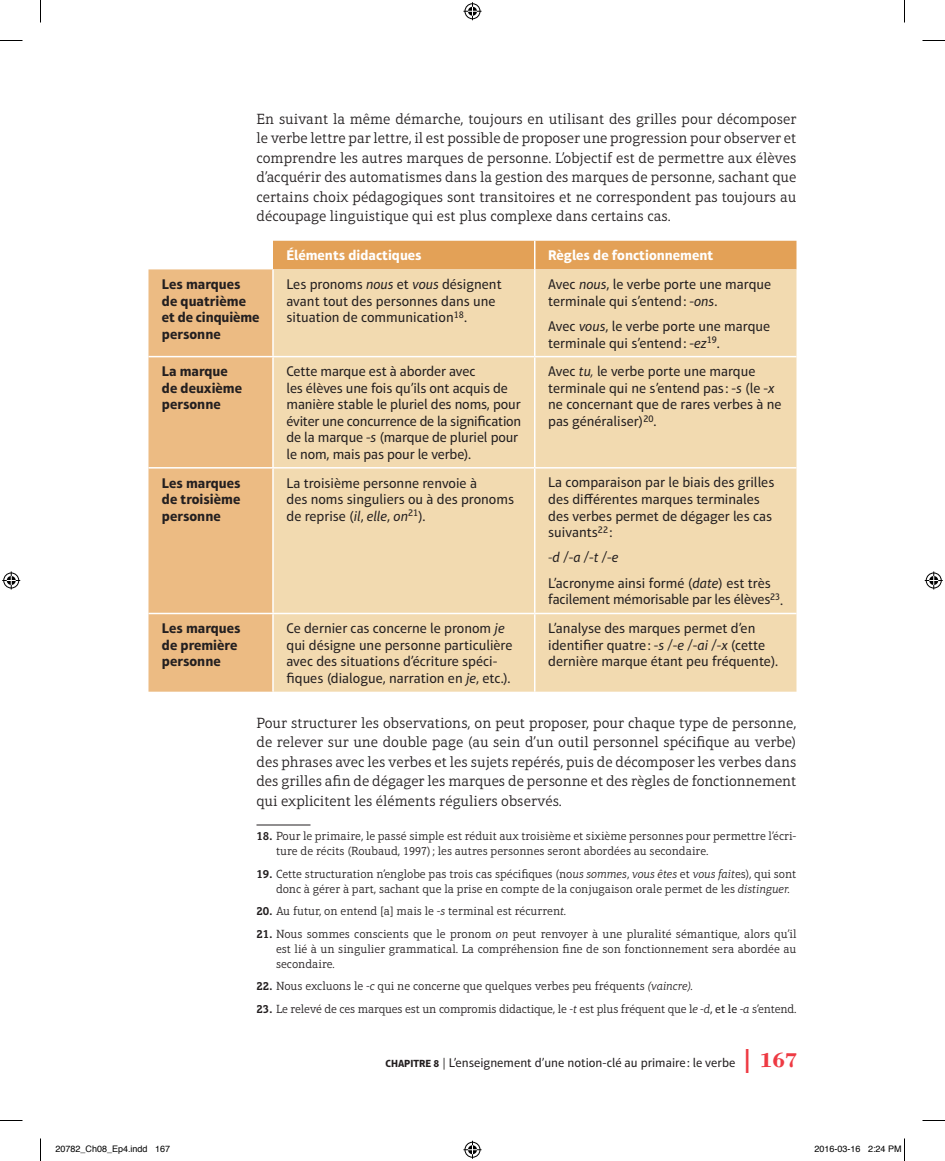
<style>
.page{position:relative;width:945px;height:1161px;background:#fff}
.page>*{position:absolute;margin:0;border:0;box-sizing:border-box;transform-origin:0 0}
.t1{font:300 15px/19.5px "Aptifer Slab LT Pro";color:#231f20;text-align:justify}
.t2{font:14.25px/16.5px "Aptifer Sans LT Pro";color:#231f20}
.t3{font:700 14.25px/16.5px "Aptifer Sans LT Pro";color:#231f20}
.t4{font:700 14.25px "Aptifer Sans LT Pro";color:#fff}
.t5{font:12.75px "Aptifer Sans LT Pro";color:#231f20}
.t6{font:300 12px/15px "Aptifer Slab LT Pro";letter-spacing:-.005em;color:#231f20}
.t7{font:700 10.5px "Aptifer Sans LT Pro";color:#231f20}
.t8{font:9px "Helvetica";color:#000}
.s1{font-style:italic}
.s2{font-weight:300;font-style:italic}
.s3{font-weight:600}
.s4{font-weight:400}
.s5{font-weight:700;font-size:10.5px}
.s6{font-family:"Bodoni Six ITC Std";font-weight:700;font-size:24px;color:#ee3a43}
.s7{font-family:"Bodoni Six ITC Std";font-weight:700;font-size:21px;color:#ee3a43}
</style>
<div class="page">
<div style="left:273px;top:241px;width:523px;height:28px;background:#e3a157"></div>
<div style="left:148px;top:269px;width:124px;height:423px;background:#ecbb83"></div>
<div style="left:274px;top:269px;width:522px;height:423px;background:#f2dab0"></div>
<hr style="left:148px;top:356px;width:125px;height:1px;background:#fff">
<hr style="left:273px;top:356px;width:262px;height:1px;background:#fff">
<hr style="left:535px;top:356px;width:261px;height:1px;background:#fff">
<hr style="left:148px;top:467px;width:125px;height:2px;background:#fff">
<hr style="left:273px;top:467px;width:262px;height:2px;background:#fff">
<hr style="left:535px;top:467px;width:261px;height:2px;background:#fff">
<hr style="left:148px;top:613px;width:125px;height:1px;background:#fff">
<hr style="left:534px;top:241px;width:2px;height:28px;background:#fff">
<hr style="left:273px;top:613px;width:262px;height:1px;background:#fff">
<hr style="left:534px;top:269px;width:2px;height:87px;background:#fff">
<hr style="left:534px;top:357px;width:2px;height:110px;background:#fff">
<hr style="left:534px;top:469px;width:2px;height:144px;background:#fff">
<hr style="left:535px;top:613px;width:261px;height:1px;background:#fff">
<hr style="left:534px;top:614px;width:2px;height:78px;background:#fff">
<hr style="left:257px;top:825px;width:54px;height:1px;background:#231f20">
<svg style="left:0;top:40px;width:22px;height:1px"></svg>
<svg style="left:922px;top:40px;width:23px;height:1px"></svg>
<svg style="left:0;top:1120px;width:22px;height:1px"></svg>
<svg style="left:922px;top:1120px;width:23px;height:1px"></svg>
<svg style="left:40px;top:0;width:1px;height:22px"></svg>
<svg style="left:40px;top:1138px;width:1px;height:23px"></svg>
<svg style="left:904px;top:0;width:1px;height:22px"></svg>
<svg style="left:464px;top:2px;width:18px;height:18px"></svg>
<svg style="left:464px;top:1141px;width:18px;height:18px"></svg>
<svg style="left:2px;top:572px;width:18px;height:18px"></svg>
<svg style="left:925px;top:572px;width:18px;height:18px"></svg>
<svg style="left:904px;top:1138px;width:1px;height:23px"></svg>
<p class="t1" style="left:256px;top:109px;width:542px">En suivant la même démarche, toujours en utilisant des grilles pour décomposer le verbe lettre par lettre, il est possible de proposer une progression pour observer et comprendre les autres marques de personne. L’objectif est de permettre aux élèves d’acquérir des automatismes dans la gestion des marques de personne, sachant que certains choix pédagogiques sont transitoires et ne correspondent pas toujours au découpage linguistique qui est plus complexe dans certains cas. <sup>18</sup> <sup>19</sup> <sup>20</sup> <sup>21</sup> <sup>22</sup> <sup>23</sup></p>
<p class="t4" style="left:286px;top:247px;width:137px">Éléments didactiques</p>
<p class="t4" style="left:548px;top:247px;width:167px">Règles de fonctionnement</p>
<p class="t3" style="left:162px;top:276px;width:99px">Les marques de quatrième et de cinquième personne</p>
<p class="t2" style="left:287px;top:276px;width:217px">Les pronoms <span class="s1">nous</span> et <span class="s1">vous</span> désignent avant tout des personnes dans une situation de communication<sup>18</sup>.</p>
<p class="t2" style="left:548px;top:276px;width:225px">Avec <span class="s1">nous</span>, le verbe porte une marque terminale qui s’entend: -<span class="s1">ons</span>.</p>
<p class="t2" style="left:548px;top:318px;width:223px">Avec <span class="s1">vous</span>, le verbe porte une marque terminale qui s’entend: -<span class="s1">ez</span><sup>19</sup>.</p>
<p class="t3" style="left:162px;top:363px;width:82px">La marque de deuxième personne</p>
<p class="t2" style="left:286px;top:363px;width:236px">Cette marque est à aborder avec<br>les élèves une fois qu’ils ont acquis de manière stable le pluriel des noms, pour éviter une concurrence de la signification de la marque -<span class="s1">s</span> (marque de pluriel pour le nom, mais pas pour le verbe).</p>
<p class="t2" style="left:548px;top:363px;width:235px">Avec <span class="s1">tu</span><span class="s2">,</span> le verbe porte une marque terminale qui ne s’entend pas: -<span class="s1">s</span> (le -<span class="s1">x </span>ne concernant que de rares verbes à ne pas généraliser)<sup>20</sup>.</p>
<p class="t3" style="left:162px;top:474px;width:80px;text-align:justify">Les marques de troisième personne</p>
<p class="t2" style="left:286px;top:474px;width:229px">La troisième personne renvoie à<br>des noms singuliers ou à des pronoms de reprise (<span class="s1">il</span>, <span class="s1">elle</span>, <span class="s1">on</span><sup>21</sup>).</p>
<p class="t2" style="left:548px;top:474px;width:228px">La comparaison par le biais des grilles des différentes marques terminales des verbes permet de dégager les cas suivants<sup>22</sup> :</p>
<p class="t2" style="left:548px;top:545px;width:224px;line-height:25.5px"><span class="s2">-</span><span class="s1">d</span> /-<span class="s1">a</span> /-<span class="s1">t</span> /-<span class="s1">e<br></span>L’acronyme ainsi formé (<span class="s1">date</span>) est très</p>
<p class="t2" style="left:548px;top:591px;width:237px">facilement mémorisable par les élèves<sup>23</sup>.</p>
<p class="t3" style="left:162px;top:620px;width:80px">Les marques de première personne</p>
<p class="t2" style="left:287px;top:620px;width:228px">Ce dernier cas concerne le pronom <span class="s1">je </span>qui désigne une personne particulière avec des situations d’écriture spéci&shy;fiques (dialogue, narration en <span class="s1">je</span>, etc.).</p>
<p class="t2" style="left:548px;top:620px;width:231px">L’analyse des marques permet d’en identifier quatre: -<span class="s1">s</span> /-<span class="s1">e</span> /-<span class="s1">ai</span> /-<span class="s1">x</span> (cette dernière marque étant peu fréquente).</p>
<p class="t1" style="left:257px;top:713px;width:542px">Pour structurer les observations, on peut proposer, pour chaque type de personne, de relever sur une double page (au sein d’un outil personnel spécifique au verbe) des phrases avec les verbes et les sujets repérés, puis de décomposer les verbes dans des grilles afin de dégager les marques de personne et des règles de fonctionnement qui explicitent les éléments réguliers observés.</p>
<p class="t6" style="left:276px;top:828px;width:522px;text-indent:-20px"><span class="s3">18.</span> Pour le primaire, le passé simple est réduit aux troisième et sixième personnes pour permettre l’écri&shy;ture de récits (Roubaud, 1997); les autres personnes seront abordées au secondaire.</p>
<p class="t6" style="left:276px;top:866px;width:522px;text-indent:-20px"><span class="s3">19.</span> Cette structuration n’englobe pas trois cas spécifiques (no<span class="s1">us sommes</span>, <span class="s1">vous êtes</span> et <span class="s1">vous fait</span>es), qui sont donc à gérer à part, sachant que la prise en compte de la conjugaison orale permet de les <span class="s1">distinguer.</span></p>
<p class="t6" style="left:257px;top:903px;width:312px"><span class="s3">20.</span> Au futur, on entend [a] mais le <span class="s1">-s</span> terminal est récurren<span class="s1">t.</span></p>
<p class="t6" style="left:276px;top:926px;width:522px;text-align:justify;text-indent:-20px"><span class="s3">21.</span> Nous sommes conscients que le pronom <span class="s1">on</span> peut renvoyer à une pluralité sémantique, alors qu’il est lié à un singulier grammatical. La compréhension fine de son fonctionnement sera abordée au secondaire<span class="s1">.</span></p>
<p class="t6" style="left:257px;top:978px;width:438px"><span class="s3">22.</span> Nous excluons le <span class="s1">-c</span> qui ne concerne que quelques verbes peu fréquents <span class="s1">(vaincre).</span></p>
<p class="t6" style="left:257px;top:1001px;width:542px"><span class="s3">23.</span> Le relevé de ces marques est un compromis didactique, le <span class="s1">-t</span> est plus fréquent que l<span class="s1">e -d</span><span class="s4">, et le</span> <span class="s1">-a</span> s’entend.</p>
<p class="t7" style="left:385px;top:1057px;width:31px">CHAPITRE</p>
<p class="t5" style="left:434px;top:1055px;width:366px"><span class="s5">8</span> | L’enseignement d’une notion-clé au primaire: le verbe <span class="s6">|</span> <span class="s7">167</span></p>
<p class="t8" style="left:56px;top:1142px;width:116px">20782_Ch08_Ep4.indd 167</p>
<p class="t8" style="left:814px;top:1142px;width:89px">2016-03-16 2:24 PM</p>
</div>
